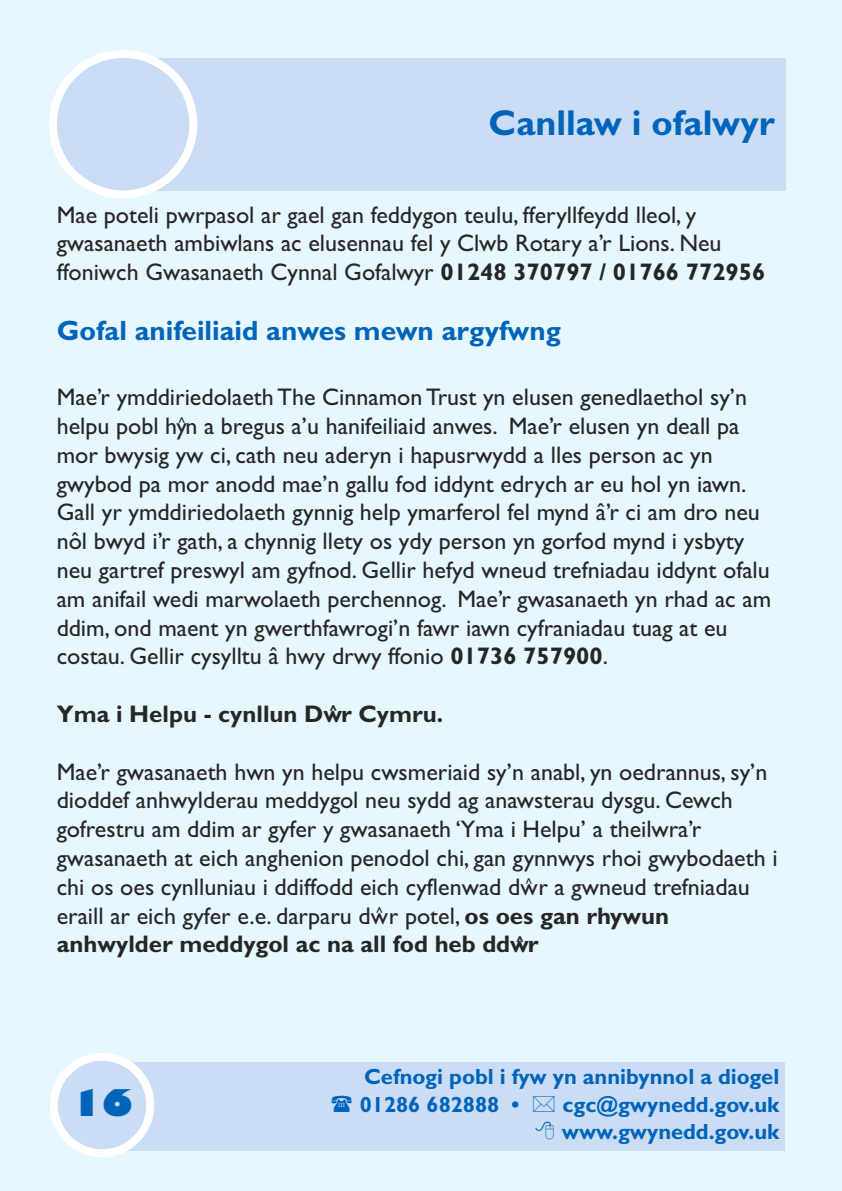
<style>
.page{position:relative;width:842px;height:1191px;background:#e6f7fd}
.page>*{position:absolute;margin:0;border:0;box-sizing:border-box;transform-origin:0 0}
.t1{font:700 36px "Gill Sans";color:#0064ba}
.t2{font:800 36px "Gill Sans";color:#0064ba}
.t3{font:700 28px "Gill Sans";color:#0064ba}
.t4{font:24px/28.8px "Gill Sans";color:#272627}
.t5{font:700 24px "Gill Sans";color:#272627}
.t6{font:700 22px/28.4px "Gill Sans";color:#0064ba}
.s1{font-weight:700}
</style>
<div class="page">
<div style="left:118px;top:58px;width:667px;height:132px;background:#cbddf4"></div>
<svg style="left:49px;top:50px;width:148px;height:148px"></svg>
<div style="left:93px;top:1062px;width:692px;height:88px;background:#cbddf4"></div>
<svg style="left:50px;top:1053px;width:104px;height:104px"></svg>
<h1 class="t1" style="left:489px;top:109px;width:288px">Canllaw i ofalwyr</h1>
<p class="t4" style="left:57px;top:200px;width:710px">Mae poteli pwrpasol ar gael gan feddygon teulu, fferyllfeydd lleol, y gwasanaeth ambiwlans ac elusennau fel y Clwb Rotary a’r Lions. Neu ffoniwch Gwasanaeth Cynnal Gofalwyr <span class="s1">01248 370797 / 01766 772956</span></p>
<p class="t3" style="left:57px;top:320px;width:506px">Gofal anifeiliaid anwes mewn argyfwng</p>
<p class="t4" style="left:57px;top:382px;width:716px">Mae’r ymddiriedolaeth The Cinnamon Trust yn elusen genedlaethol sy’n helpu pobl hy<sup>^</sup>n a bregus a’u hanifeiliaid anwes. Mae’r elusen yn deall pa mor bwysig yw ci, cath neu aderyn i hapusrwydd a lles person ac yn gwybod pa mor anodd mae’n gallu fod iddynt edrych ar eu hol yn iawn.<br>Gall yr ymddiriedolaeth gynnig help ymarferol fel mynd â’r ci am dro neu nôl bwyd i’r gath, a chynnig llety os ydy person yn gorfod mynd i ysbyty neu gartref preswyl am gyfnod. Gellir hefyd wneud trefniadau iddynt ofalu am anifail wedi marwolaeth perchennog. Mae’r gwasanaeth yn rhad ac am ddim, ond maent yn gwerthfawrogi’n fawr iawn cyfraniadau tuag at eu costau. Gellir cysylltu â hwy drwy ffonio <span class="s1">01736 757900</span>.</p>
<p class="t5" style="left:57px;top:699px;width:388px">Yma i Helpu - cynllun Dw<sup>^</sup> r Cymru.</p>
<p class="t4" style="left:57px;top:757px;width:722px">Mae’r gwasanaeth hwn yn helpu cwsmeriaid sy’n anabl, yn oedrannus, sy’n dioddef anhwylderau meddygol neu sydd ag anawsterau dysgu. Cewch gofrestru am ddim ar gyfer y gwasanaeth ‘Yma i Helpu’ a theilwra’r gwasanaeth at eich anghenion penodol chi, gan gynnwys rhoi gwybodaeth i chi os oes cynlluniau i ddiffodd eich cyflenwad dw<sup>^</sup> r a gwneud trefniadau eraill ar eich gyfer e.e. darparu dw<sup>^</sup> r potel, <span class="s1">os oes gan rhywun anhwylder meddygol ac na all fod heb dd</span><span class="s1">w</span><sup>^</sup> <span class="s1">r</span></p>
<h1 class="t2" style="left:71px;top:1082px;width:63px">16</h1>
<p class="t6" style="left:360px;top:1064px;width:421px">Cefnogi pobl i fyw yn annibynnol a diogel<br>01286 682888 •</p>
<p class="t6" style="left:562px;top:1093px;width:219px;line-height:27px">cgc@gwynedd.gov.uk www.gwynedd.gov.uk</p>
</div>
